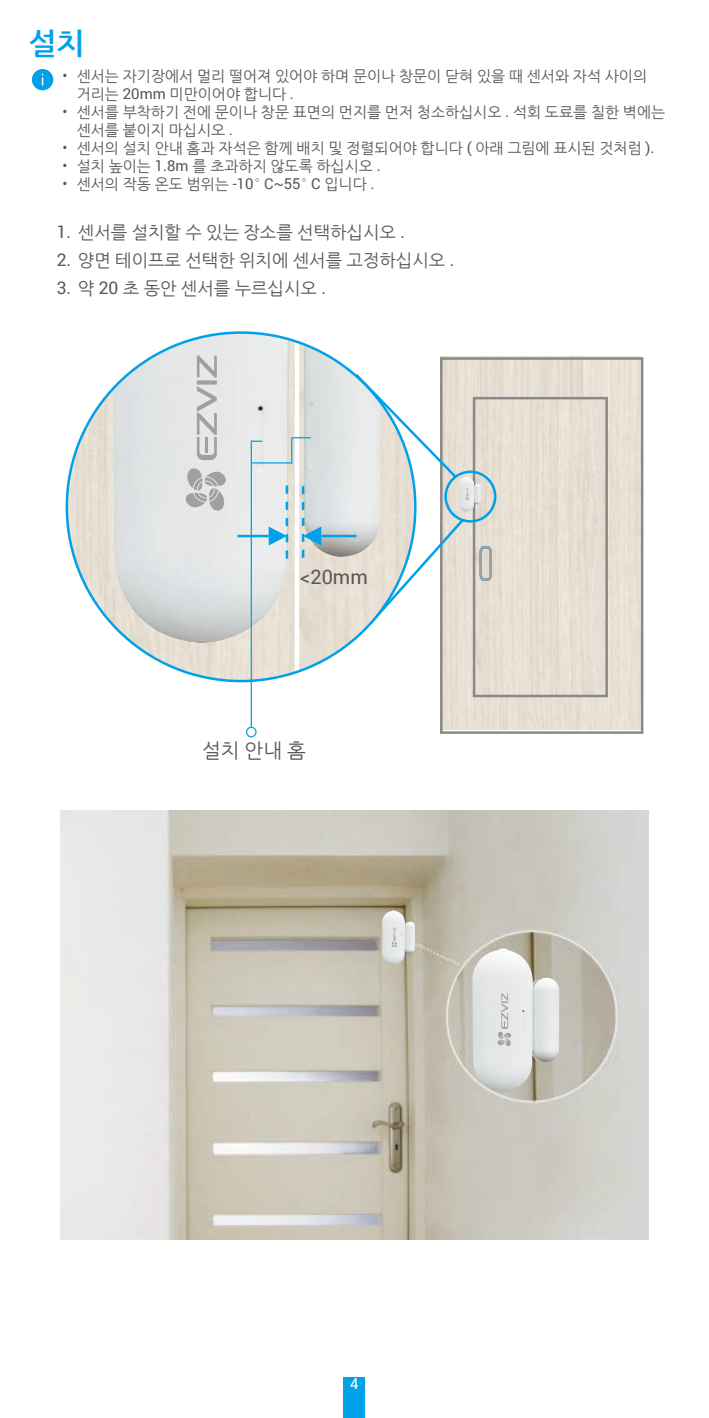
<style>
.page{position:relative;width:709px;height:1418px;background:#fff}
.page>*{position:absolute;margin:0;border:0;box-sizing:border-box;transform-origin:0 0}
.t1{font:700 30px "Nanum Gothic";color:#00a1e9}
.t2{font:20px "Roboto";color:#595857}
.t3{font:20px "Nanum Gothic";color:#595857}
.t4{font:17.5px "Nanum Gothic";color:#595857}
.t5{font:15px/18px "Nanum Gothic";color:#595857}
.t6{font:15px "Roboto";color:#fff}
.s1{font-family:"Roboto"}
</style>
<div class="page">
<div style="left:344px;top:1376px;width:21px;height:41px;background:#00a1e9"></div>
<div style="left:32px;top:69px;width:21px;height:21px;background:#00a1e9;border-radius:50%"></div>
<svg style="left:440px;top:356px;width:204px;height:378px;background:#e1dacf"></svg>
<img style="left:67px;top:337px;width:228px;height:344px">
<img style="left:299px;top:342px;width:71px;height:329px">
<img style="left:304px;top:344px;width:66px;height:215px">
<div style="left:337px;top:433px;width:8px;height:9px;background:#dfe3e2;border-radius:50%"></div>
<svg style="left:330px;top:453px;width:5px;height:6px"></svg>
<svg style="left:349px;top:344px;width:5px;height:6px"></svg>
<img style="left:113px;top:332px;width:175px;height:312px">
<svg style="left:186px;top:468px;width:40px;height:43px;background:#c0c1c2"></svg>
<svg style="left:197px;top:355px;width:20px;height:105px;background:#c9caca"></svg>
<svg style="left:302px;top:486px;width:19px;height:71px"></svg>
<svg style="left:269px;top:485px;width:19px;height:73px"></svg>
<hr style="left:321px;top:535px;width:35px;height:2px;background:#00a1e9">
<hr style="left:237px;top:535px;width:32px;height:2px;background:#00a1e9">
<hr style="left:205px;top:437px;width:3px;height:16px;background:#a0a0a1">
<svg style="left:252px;top:440px;width:10px;height:2px"></svg>
<hr style="left:251px;top:440px;width:1px;height:287px;background:#00a1e9">
<svg style="left:291px;top:437px;width:20px;height:26px"></svg>
<hr style="left:251px;top:462px;width:41px;height:1px;background:#00a1e9">
<div style="left:246px;top:726px;width:10px;height:11px;border:1px solid #00a1e9;border-radius:50%"></div>
<svg style="left:352px;top:371px;width:145px;height:255px"></svg>
<img style="left:61px;top:810px;width:587px;height:428px">
<img style="left:472px;top:948px;width:87px;height:143px">
<svg style="left:490px;top:973px;width:66px;height:89px;background:#dfe1e0"></svg>
<img style="left:382px;top:910px;width:33px;height:54px">
<svg style="left:391px;top:920px;width:22px;height:34px"></svg>
<h1 class="t1" style="left:28px;top:28px;width:58px">설치</h1>
<p class="t5" style="left:77px;top:67px;width:572px;text-indent:-14px"><span class="s1">•</span> 센서는 자기장에서 멀리 떨어져 있어야 하며 문이나 창문이 닫혀 있을 때 센서와 자석 사이의 거리는 <span class="s1">20mm</span> 미만이어야 합니다 <span class="s1">.</span></p>
<p class="t5" style="left:77px;top:103px;width:590px;text-indent:-14px"><span class="s1">•</span> 센서를 부착하기 전에 문이나 창문 표면의 먼지를 먼저 청소하십시오 <span class="s1">.</span> 석회 도료를 칠한 벽에는 센서를 붙이지 마십시오 <span class="s1">.</span></p>
<p class="t5" style="left:62px;top:139px;width:593px"><span class="s1">•</span> 센서의 설치 안내 홈과 자석은 함께 배치 및 정렬되어야 합니다 <span class="s1">(</span> 아래 그림에 표시된 것처럼 <span class="s1">).</span></p>
<p class="t5" style="left:63px;top:157px;width:320px"><span class="s1">•</span> 설치 높이는 <span class="s1">1.8m</span> 를 초과하지 않도록 하십시오 <span class="s1">.</span></p>
<p class="t5" style="left:63px;top:175px;width:313px"><span class="s1">•</span> 센서의 작동 온도 범위는 <span class="s1">-10</span>° <span class="s1">C~55</span>° <span class="s1">C</span> 입니다 <span class="s1">.</span></p>
<p class="t4" style="left:57px;top:224px;width:350px"><span class="s1">1.</span> 센서를 설치할 수 있는 장소를 선택하십시오 <span class="s1">.</span></p>
<p class="t4" style="left:57px;top:252px;width:399px"><span class="s1">2.</span> 양면 테이프로 선택한 위치에 센서를 고정하십시오 <span class="s1">.</span></p>
<p class="t4" style="left:57px;top:280px;width:271px"><span class="s1">3.</span> 약 <span class="s1">20</span> 초 동안 센서를 누르십시오 <span class="s1">.</span></p>
<h2 class="t2" style="left:300px;top:562px;width:69px">&lt;20mm</h2>
<h2 class="t3" style="left:202px;top:740px;width:105px">설치 안내 홈</h2>
<p class="t6" style="left:350px;top:1372px;width:10px">4</p>
</div>
